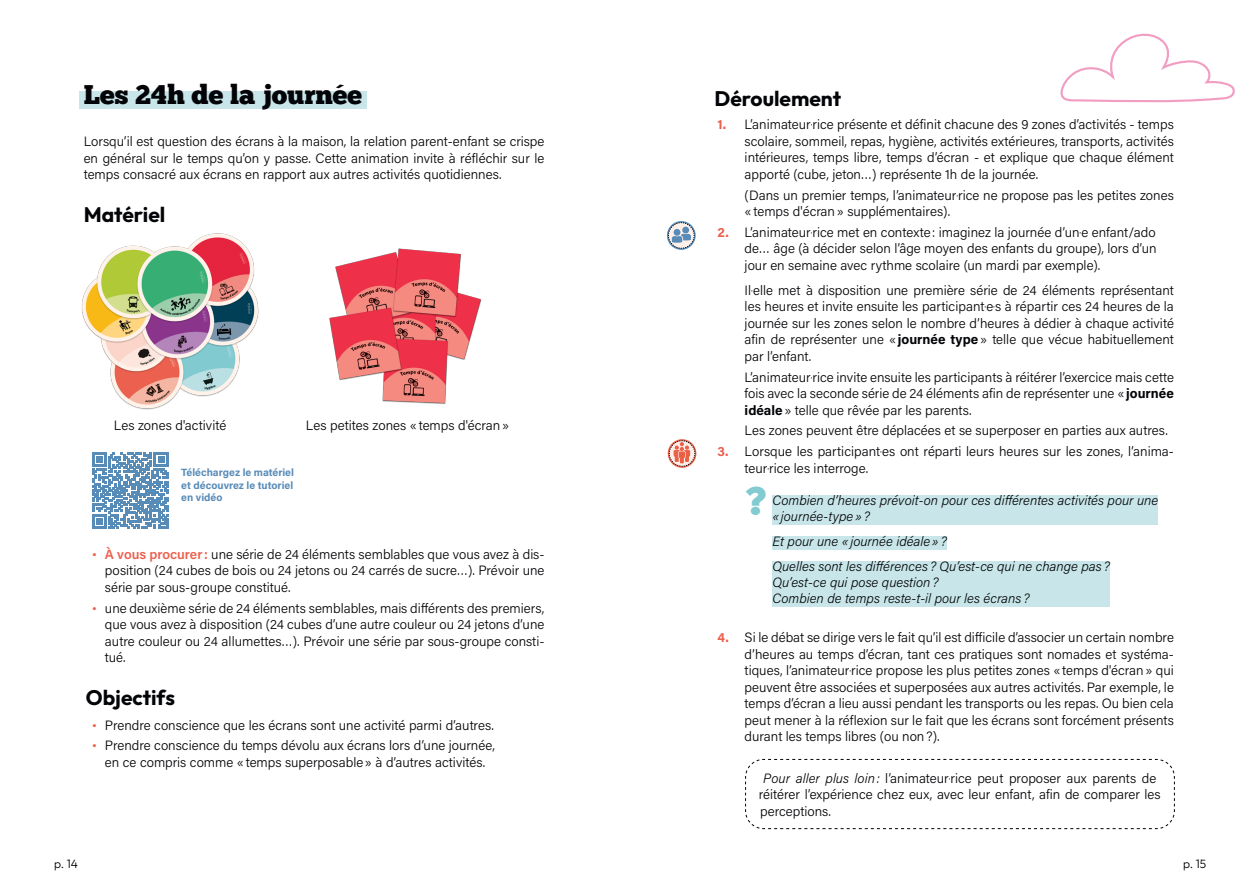
<style>
.page{position:relative;width:1259px;height:893px;background:#fff}
.page>*{position:absolute;margin:0;border:0;box-sizing:border-box;transform-origin:0 0}
.Text{font:39.9px "Chunk Five";color:#82cbd1}
.Titre_1{font:27px "Chunk Five";color:#030407}
.Sous-titre_1{font:700 21px "Outfit";color:#030407}
.Number{font:300 13.5px/16.5px "Acumin Pro";color:#030407;text-align:justify}
.Text-2{font:300 13.5px/16.5px "Acumin Pro";color:#030407;text-align:justify}
.Questions_surlignage_1{font:italic 300 13.5px/16.2px "Acumin Pro";color:#030407}
.Texte_retrait{font:300 13.5px/16.5px "Acumin Pro";color:#030407}
.Puces{font:300 13.5px "Acumin Pro";color:#030407}
.t1{font:300 12px "Outfit";color:#000}
.TDM1{font:700 10.5px/12.6px "Acumin Pro";color:#578bb8;text-align:justify}
.s1{font-family:"Chunk Five";font-weight:400;color:#ec604f}
.s2{font-weight:600;color:#ec604f}
.s3{font-weight:700;color:#ec604f}
.s4{font-weight:700}
.s5{font-style:italic}
</style>
<div class="page">
<div style="left:79px;top:92px;width:287px;height:17px;background:#c8e6e9"></div>
<svg style="left:92px;top:452px;width:76px;height:76px"></svg>
<img style="left:82px;top:234px;width:177px;height:176px">
<img style="left:329px;top:248px;width:153px;height:156px">
<svg style="left:745px;top:759px;width:430px;height:70px"></svg>
<svg style="left:667px;top:221px;width:28px;height:29px"></svg>
<svg style="left:668px;top:222px;width:26px;height:27px"></svg>
<div style="left:772px;top:495px;width:386px;height:30px;background:#c8e6e9"></div>
<div style="left:772px;top:536px;width:175px;height:14px;background:#c8e6e9"></div>
<div style="left:772px;top:561px;width:338px;height:46px;background:#c8e6e9"></div>
<svg style="left:1060px;top:33px;width:175px;height:70px"></svg>
<svg style="left:668px;top:439px;width:28px;height:29px"></svg>
<svg style="left:669px;top:440px;width:26px;height:26px"></svg>
<p class="Titre_1" style="left:84px;top:78px;width:280px">Les 24h de la journée</p>
<p class="Text-2" style="left:84px;top:133px;width:462px">Lorsqu’il est question des écrans à la maison, la relation parent-enfant se crispe en général sur le temps qu’on y passe. Cette animation invite à réfléchir sur le temps consacré aux écrans en rapport aux autres activités quotidiennes.</p>
<p class="Sous-titre_1" style="left:84px;top:200px;width:83px">Matériel</p>
<p class="Text-2" style="left:114px;top:416px;width:114px">Les zones d'activité</p>
<p class="Text-2" style="left:306px;top:416px;width:205px">Les petites zones «temps d'écran»</p>
<p class="TDM1" style="left:181px;top:466px;width:114px">Téléchargez le matériel et découvrez le tutoriel en vidéo</p>
<p class="Number" style="left:105px;top:545px;width:441px;text-indent:-13px"><span class="s1">•</span> <span class="s2">À vous procurer:</span> une série de 24 éléments semblables que vous avez à dis&shy;position (24 cubes de bois ou 24 jetons ou 24 carrés de sucre…). Prévoir une série par sous-groupe constitué.</p>
<p class="Number" style="left:105px;top:599px;width:441px;text-indent:-13px"><span class="s1">•</span> une deuxième série de 24 éléments semblables, mais différents des premiers, que vous avez à disposition (24 cubes d’une autre couleur ou 24 jetons d’une autre couleur ou 24 allumettes…). Prévoir une série par sous-groupe consti&shy;tué.</p>
<p class="Sous-titre_1" style="left:86px;top:683px;width:91px">Objectifs</p>
<p class="Number" style="left:92px;top:716px;width:403px"><span class="s1">•</span> Prendre conscience que les écrans sont une activité parmi d’autres.</p>
<p class="Number" style="left:92px;top:737px;width:404px;text-align:center"><span class="s1">•</span> Prendre conscience du temps dévolu aux écrans lors d’une journée, en ce compris comme «temps superposable» à d’autres activités.</p>
<p class="Sous-titre_1" style="left:714px;top:85px;width:128px">Déroulement</p>
<p class="Number" style="left:744px;top:116px;width:431px;text-indent:-27px"><span class="s3">1.</span> L’animateur.rice présente et définit chacune des 9 zones d’activités - temps scolaire, sommeil, repas, hygiène, activités extérieures, transports, activités intérieures, temps libre, temps d’écran - et explique que chaque élément apporté (cube, jeton…) représente 1h de la journée.</p>
<p class="Texte_retrait" style="left:744px;top:186px;width:431px">(Dans un premier temps, l’animateur.rice ne propose pas les petites zones «temps d'écran» supplémentaires).</p>
<p class="Number" style="left:744px;top:223px;width:413px;text-indent:-27px"><span class="s3">2.</span> L’animateur.rice met en contexte: imaginez la journée d’un.e enfant/ado de… âge (à décider selon l’âge moyen des enfants du groupe), lors d’un jour en semaine avec rythme scolaire (un mardi par exemple).</p>
<p class="Number" style="left:744px;top:281px;width:431px">Il.elle met à disposition une première série de 24 éléments représentant les heures et invite ensuite les participant.e.s à répartir ces 24 heures de la journée sur les zones selon le nombre d’heures à dédier à chaque activité afin de représenter une «<span class="s4">journée type</span>» telle que vécue habituellement par l’enfant.</p>
<p class="Number" style="left:744px;top:368px;width:431px">L’animateur.rice invite ensuite les participants à réitérer l’exercice mais cette fois avec la seconde série de 24 éléments afin de représenter une «<span class="s4">journée idéale</span>» telle que rêvée par les parents.</p>
<p class="Puces" style="left:744px;top:421px;width:425px">Les zones peuvent être déplacées et se superposer en parties aux autres.</p>
<p class="Number" style="left:744px;top:443px;width:431px;text-indent:-27px"><span class="s3">3.</span> Lorsque les participant.es ont réparti leurs heures sur les zones, l’anima&shy;teur.rice les interroge.</p>
<p class="Text" style="left:746px;top:476px;width:22px">?</p>
<p class="Questions_surlignage_1" style="left:772px;top:492px;width:387px">Combien d’heures prévoit-on pour ces différentes activités pour une «journée-type»?</p>
<p class="Questions_surlignage_1" style="left:772px;top:533px;width:176px">Et pour une «journée idéale»?</p>
<p class="Questions_surlignage_1" style="left:772px;top:557px;width:339px">Quelles sont les différences ? Qu’est-ce qui ne change pas ?<br>Qu’est-ce qui pose question?<br>Combien de temps reste-t-il pour les écrans ?</p>
<p class="Number" style="left:744px;top:629px;width:431px;text-indent:-27px"><span class="s3">4.</span> Si le débat se dirige vers le fait qu’il est difficile d’associer un certain nombre d’heures au temps d’écran, tant ces pratiques sont nomades et systéma&shy;tiques, l’animateur.rice propose les plus petites zones «temps d'écran» qui peuvent être associées et superposées aux autres activités. Par exemple, le temps d’écran a lieu aussi pendant les transports ou les repas. Ou bien cela peut mener à la réflexion sur le fait que les écrans sont forcément présents durant les temps libres (ou non?).</p>
<p class="Text-2" style="left:758px;top:769px;width:404px;text-align:left;text-indent:5px"><span class="s5">Pour aller plus loin:</span> l’animateur.rice peut proposer aux parents de réitérer l’expérience chez eux, avec leur enfant, afin de comparer les perceptions.</p>
<p class="t1" style="left:54px;top:857px;width:26px">p. 14</p>
<p class="t1" style="left:1183px;top:857px;width:25px">p. 15</p>
</div>
